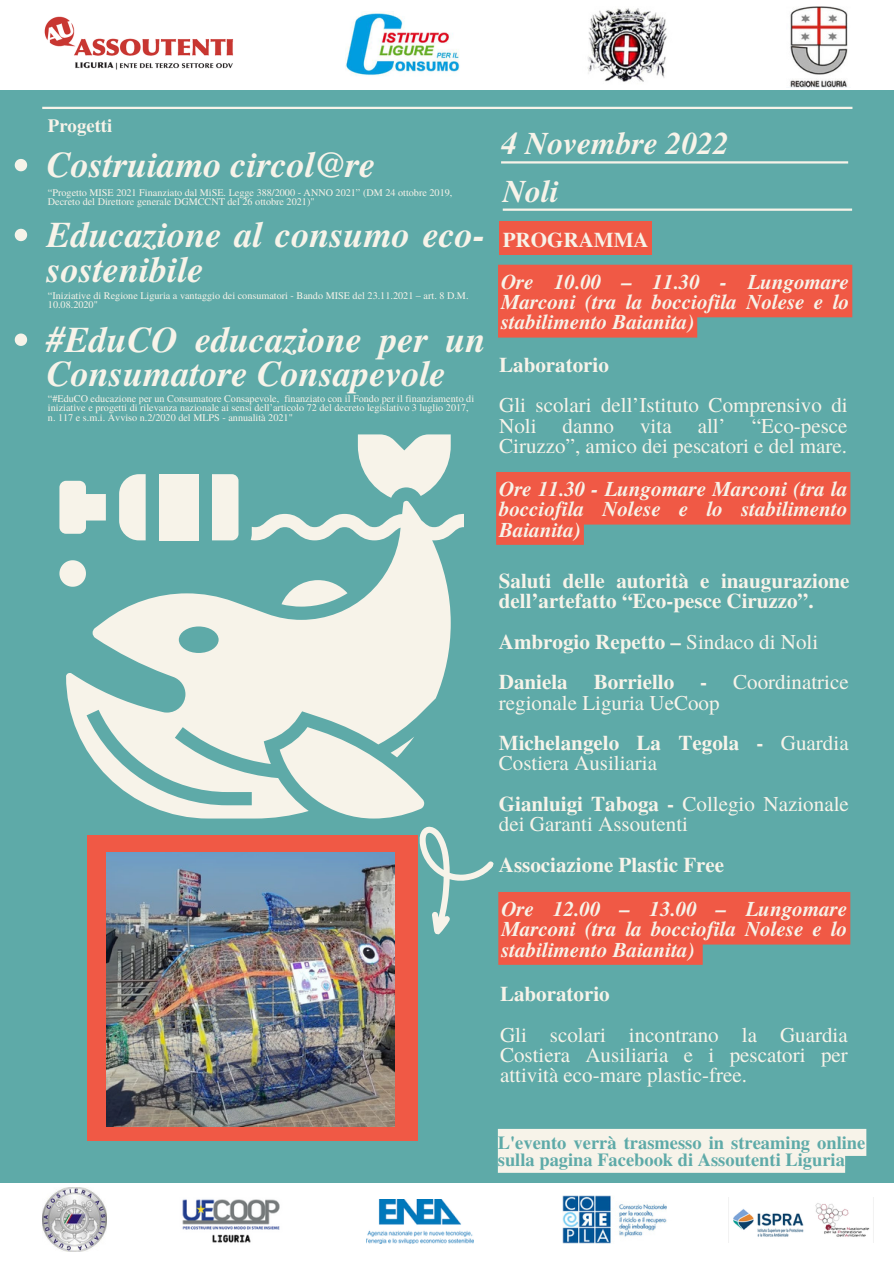
<style>
.page{position:relative;width:894px;height:1264px;background:#fff}
.page>*{position:absolute;margin:0;border:0;box-sizing:border-box;transform-origin:0 0}
.t1{font:italic 700 36.15px/69.8px "Te X Gyre Termes";color:#f7f3e9}
.t2{font:italic 700 31.5px/47.2px "Te X Gyre Termes";color:#f7f3e9}
.t3{font:21px/20.2px "Te X Gyre Termes";color:#f7f3e9;text-align:justify}
.t4{font:italic 700 21px/20.2px "Te X Gyre Termes";color:#f7f3e9;text-align:justify}
.t5{font:700 21px/20.2px "Te X Gyre Termes";color:#f7f3e9}
.t6{font:700 18.75px "Te X Gyre Termes";color:#f7f3e9}
.t7{font:700 18.45px/17px "Te X Gyre Termes";color:#5eaaa8}
.t8{font:10.2px/9.3px "Te X Gyre Termes";color:#f7f3e9}
.s1{font-weight:400}
.s2{font-weight:700}
</style>
<div class="page">
<div style="left:0;top:0;width:893px;height:1263px;background:#5eaaa8"></div>
<hr style="left:42px;top:107px;width:810px;height:2px;background:#f7f3e9">
<hr style="left:501px;top:161px;width:346px;height:2px;background:#f7f3e9">
<hr style="left:502px;top:208px;width:349px;height:3px;background:#f7f3e9">
<div style="left:87px;top:835px;width:330px;height:305px;background:#f05945"></div>
<img style="left:107px;top:852px;width:287px;height:274px">
<svg style="left:59px;top:481px;width:47px;height:53px"></svg>
<svg style="left:66px;top:500px;width:398px;height:318px;fill:#f7f3e9"></svg>
<div style="left:159px;top:474px;width:40px;height:66px;background:#f7f3e9"></div>
<div style="left:212px;top:474px;width:26px;height:66px;background:#f7f3e9"></div>
<svg style="left:119px;top:474px;width:27px;height:66px;background:#e5eae1"></svg>
<svg style="left:281px;top:580px;width:66px;height:26px"></svg>
<svg style="left:358px;top:434px;width:92px;height:64px"></svg>
<svg style="left:59px;top:560px;width:27px;height:26px"></svg>
<div style="left:0;top:0;width:893px;height:90px;background:#fff"></div>
<div style="left:0;top:1183px;width:893px;height:80px;background:#fff"></div>
<img style="left:42px;top:1187px;width:64px;height:64px">
<img style="left:562px;top:1195px;width:105px;height:48px">
<img style="left:44px;top:16px;width:190px;height:54px">
<img style="left:366px;top:1199px;width:107px;height:43px">
<img style="left:728px;top:1197px;width:142px;height:45px">
<img style="left:345px;top:12px;width:115px;height:64px">
<img style="left:790px;top:6px;width:58px;height:82px">
<img style="left:182px;top:1199px;width:98px;height:44px">
<svg style="left:279px;top:727px;width:571px;height:237px"></svg>
<svg style="left:15px;top:159px;width:12px;height:12px"></svg>
<svg style="left:15px;top:229px;width:12px;height:12px"></svg>
<svg style="left:15px;top:333px;width:12px;height:13px"></svg>
<div style="left:499px;top:221px;width:152px;height:34px;background:#f05945"></div>
<svg style="left:498px;top:265px;width:354px;height:72px;background:#de6250"></svg>
<svg style="left:496px;top:472px;width:354px;height:73px"></svg>
<div style="left:497px;top:1128px;width:369px;height:44px;background:#f7f3e9"></div>
<img style="left:588px;top:8px;width:79px;height:74px">
<h3 class="t6" style="left:48px;top:111px;width:66px">Progetti</h3>
<h1 class="t1" style="left:47px;top:128px;width:438px">Costruiamo circol@re<br>Educazione al consumo eco-</h1>
<h1 class="t1" style="left:47px;top:233px;width:440px">sostenibile<br>#EduCO educazione per un</h1>
<h1 class="t1" style="left:47px;top:338px;width:400px">Consumatore Consapevole</h1>
<p class="t8" style="left:48px;top:187px;width:406px">“Progetto MISE 2021 Finanziato dal MiSE. Legge 388/2000 - ANNO 2021” (DM 24 ottobre 2019,<br>Decreto del Direttore generale DGMCCNT del 26 ottobre 2021)"</p>
<p class="t8" style="left:48px;top:290px;width:422px">“Iniziative di Regione Liguria a vantaggio dei consumatori - Bando MISE del 23.11.2021 – art. 8 D.M.<br>10.08.2020"</p>
<p class="t8" style="left:48px;top:393px;width:427px">“#EduCO educazione per un Consumatore Consapevole, finanziato con il Fondo per il finanziamento di iniziative e progetti di rilevanza nazionale ai sensi dell’articolo 72 del decreto legislativo 3 luglio 2017, n. 117 e s.m.i. Avviso n.2/2020 del MLPS - annualità 2021"</p>
<h2 class="t2" style="left:501px;top:119px;width:229px">4 Novembre 2022<br>Noli</h2>
<h3 class="t5" style="left:502px;top:228px;width:147px">PROGRAMMA</h3>
<h3 class="t4" style="left:501px;top:271px;width:350px">Ore 10.00 – 11.30 - Lungomare Marconi (tra la bocciofila Nolese e lo stabilimento Baianita)</h3>
<h3 class="t5" style="left:499px;top:353px;width:111px">Laboratorio</h3>
<h3 class="t3" style="left:499px;top:394px;width:350px">Gli scolari dell’Istituto Comprensivo di Noli danno vita all’ “Eco-pesce Ciruzzo”, amico dei pescatori e del mare.</h3>
<h3 class="t4" style="left:499px;top:478px;width:350px">Ore 11.30 - Lungomare Marconi (tra la bocciofila Nolese e lo stabilimento Baianita)</h3>
<h3 class="t5" style="left:498px;top:569px;width:352px">Saluti delle autorità e inaugurazione dell’artefatto “Eco-pesce Ciruzzo”.</h3>
<h3 class="t5" style="left:498px;top:620px;width:351px;line-height:40.5px">Ambrogio Repetto – <span class="s1">Sindaco di Noli<br></span>Daniela Borriello - <span class="s1">Coordinatrice</span></h3>
<h3 class="t3" style="left:498px;top:681px;width:351px;line-height:40.5px">regionale Liguria UeCoop<br><span class="s2">Michelangelo La Tegola -</span> Guardia</h3>
<h3 class="t3" style="left:498px;top:742px;width:351px;line-height:40.5px">Costiera Ausiliaria<br><span class="s2">Gianluigi Taboga -</span> Collegio Nazionale</h3>
<h3 class="t3" style="left:498px;top:813px;width:191px">dei Garanti Assoutenti</h3>
<h3 class="t5" style="left:498px;top:853px;width:227px">Associazione Plastic Free</h3>
<h3 class="t4" style="left:501px;top:897px;width:347px">Ore 12.00 – 13.00 – Lungomare Marconi (tra la bocciofila Nolese e lo stabilimento Baianita)</h3>
<h3 class="t5" style="left:500px;top:983px;width:111px">Laboratorio</h3>
<h3 class="t3" style="left:500px;top:1023px;width:349px">Gli scolari incontrano la Guardia Costiera Ausiliaria e i pescatori per attività eco-mare plastic-free.</h3>
<h3 class="t7" style="left:497px;top:1133px;width:369px">L'evento verrà trasmesso in streaming online sulla pagina Facebook di Assoutenti Liguria</h3>
</div>
